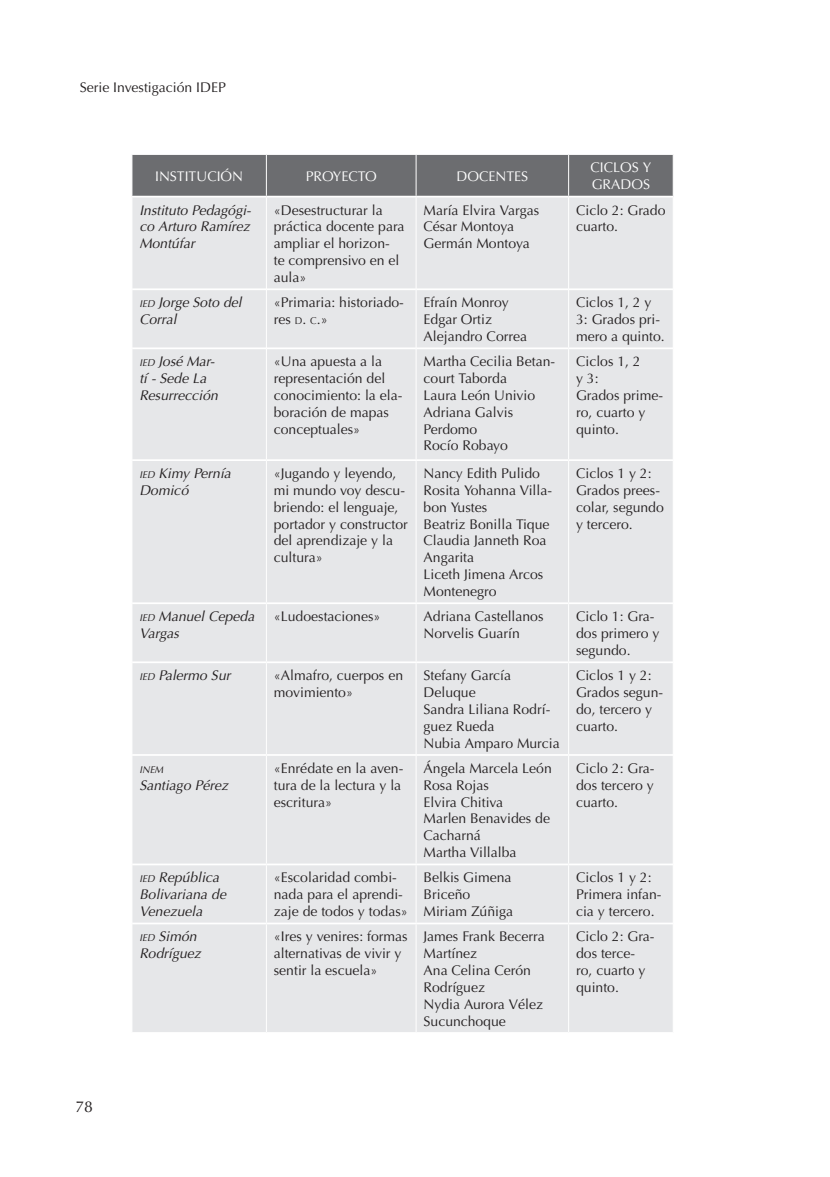
<style>
.page{position:relative;width:830px;height:1177px;background:#fff}
.page>*{position:absolute;margin:0;border:0;box-sizing:border-box;transform-origin:0 0}
.t1{font:15.75px "Optima";color:#231f20}
.t2{font:14px/16.8px "Optima";color:#231f20}
.t3{font:italic 14px/16.8px "Optima";color:#231f20}
.t4{font:14px/16.8px "Optima";color:#fff}
.t5{font:italic 9.8px "Optima";color:#231f20}
.s1{font-size:9.8px}
.s2{font-style:inherit}
</style>
<div class="page">
<div style="left:132px;top:155px;width:540px;height:41px;background:#6c6d70"></div>
<div style="left:132px;top:197px;width:540px;height:834px;background:#e6e7e9"></div>
<hr style="left:132px;top:288px;width:134px;height:2px;background:#fff">
<hr style="left:266px;top:288px;width:149px;height:2px;background:#fff">
<hr style="left:416px;top:288px;width:152px;height:2px;background:#fff">
<hr style="left:568px;top:288px;width:104px;height:2px;background:#fff">
<hr style="left:132px;top:347px;width:134px;height:2px;background:#fff">
<hr style="left:266px;top:347px;width:149px;height:2px;background:#fff">
<hr style="left:416px;top:347px;width:152px;height:2px;background:#fff">
<hr style="left:266px;top:197px;width:1px;height:92px;background:#fff">
<hr style="left:415px;top:197px;width:1px;height:92px;background:#fff">
<hr style="left:568px;top:197px;width:1px;height:92px;background:#fff">
<hr style="left:266px;top:289px;width:1px;height:59px;background:#fff">
<hr style="left:415px;top:289px;width:1px;height:59px;background:#fff">
<hr style="left:568px;top:289px;width:1px;height:58px;background:#fff">
<hr style="left:266px;top:348px;width:1px;height:111px;background:#fff">
<hr style="left:415px;top:348px;width:1px;height:111px;background:#fff">
<hr style="left:568px;top:349px;width:1px;height:110px;background:#fff">
<hr style="left:266px;top:461px;width:1px;height:141px;background:#fff">
<hr style="left:415px;top:461px;width:1px;height:141px;background:#fff">
<hr style="left:568px;top:461px;width:1px;height:141px;background:#fff">
<hr style="left:266px;top:604px;width:1px;height:57px;background:#fff">
<hr style="left:415px;top:604px;width:1px;height:57px;background:#fff">
<hr style="left:568px;top:604px;width:1px;height:57px;background:#fff">
<hr style="left:568px;top:347px;width:104px;height:2px;background:#fff">
<hr style="left:266px;top:663px;width:1px;height:91px;background:#fff">
<hr style="left:415px;top:663px;width:1px;height:91px;background:#fff">
<hr style="left:568px;top:663px;width:1px;height:91px;background:#fff">
<hr style="left:266px;top:755px;width:1px;height:108px;background:#fff">
<hr style="left:415px;top:755px;width:1px;height:108px;background:#fff">
<hr style="left:568px;top:755px;width:1px;height:108px;background:#fff">
<hr style="left:266px;top:865px;width:1px;height:57px;background:#fff">
<hr style="left:415px;top:865px;width:1px;height:57px;background:#fff">
<hr style="left:568px;top:865px;width:1px;height:57px;background:#fff">
<hr style="left:266px;top:924px;width:1px;height:107px;background:#fff">
<hr style="left:415px;top:924px;width:1px;height:107px;background:#fff">
<hr style="left:568px;top:924px;width:1px;height:107px;background:#fff">
<hr style="left:266px;top:155px;width:1px;height:41px;background:#fff">
<hr style="left:415px;top:155px;width:1px;height:41px;background:#fff">
<hr style="left:568px;top:155px;width:1px;height:41px;background:#fff">
<hr style="left:132px;top:459px;width:134px;height:2px;background:#fff">
<hr style="left:266px;top:459px;width:150px;height:2px;background:#fff">
<hr style="left:416px;top:459px;width:152px;height:2px;background:#fff">
<hr style="left:568px;top:459px;width:104px;height:2px;background:#fff">
<hr style="left:132px;top:602px;width:134px;height:2px;background:#fff">
<hr style="left:266px;top:602px;width:150px;height:2px;background:#fff">
<hr style="left:416px;top:602px;width:152px;height:2px;background:#fff">
<hr style="left:568px;top:602px;width:104px;height:2px;background:#fff">
<hr style="left:132px;top:661px;width:134px;height:2px;background:#fff">
<hr style="left:266px;top:661px;width:150px;height:2px;background:#fff">
<hr style="left:416px;top:661px;width:152px;height:2px;background:#fff">
<hr style="left:568px;top:661px;width:104px;height:2px;background:#fff">
<hr style="left:132px;top:754px;width:134px;height:1px;background:#fff">
<hr style="left:266px;top:754px;width:150px;height:1px;background:#fff">
<hr style="left:416px;top:754px;width:152px;height:1px;background:#fff">
<hr style="left:568px;top:754px;width:104px;height:1px;background:#fff">
<hr style="left:132px;top:863px;width:134px;height:2px;background:#fff">
<hr style="left:266px;top:863px;width:150px;height:2px;background:#fff">
<hr style="left:416px;top:863px;width:152px;height:2px;background:#fff">
<hr style="left:568px;top:863px;width:104px;height:2px;background:#fff">
<hr style="left:132px;top:922px;width:134px;height:2px;background:#fff">
<hr style="left:266px;top:922px;width:150px;height:2px;background:#fff">
<hr style="left:416px;top:922px;width:152px;height:2px;background:#fff">
<hr style="left:568px;top:922px;width:104px;height:2px;background:#fff">
<p class="t2" style="left:80px;top:79px;width:147px">Serie Investigación IDEP</p>
<p class="t4" style="left:155px;top:168px;width:89px">INSTITUCIÓN</p>
<p class="t4" style="left:305px;top:168px;width:72px">PROYECTO</p>
<p class="t4" style="left:456px;top:168px;width:73px">DOCENTES</p>
<p class="t4" style="left:590px;top:159px;width:62px">CICLOS Y<br>GRADOS</p>
<p class="t3" style="left:139px;top:202px;width:113px;text-align:justify">Instituto Pedagógi&shy;co Arturo Ramírez Montúfar</p>
<p class="t2" style="left:274px;top:202px;width:132px">«Desestructurar la práctica docente para ampliar el horizon-<br>te comprensivo en el aula»</p>
<p class="t2" style="left:423px;top:202px;width:117px">María Elvira Vargas<br>César Montoya<br>Germán Montoya</p>
<p class="t2" style="left:575px;top:202px;width:91px">Ciclo 2:Grado cuarto.</p>
<p class="t3" style="left:139px;top:294px;width:104px"><span class="s1">IED</span> Jorge Soto del<br>Corral</p>
<p class="t2" style="left:274px;top:294px;width:131px">«Primaria:historiado&shy;res <span class="s1">D</span><span class="s2">.</span> <span class="s1">C</span><span class="s2">.»</span></p>
<p class="t2" style="left:423px;top:294px;width:105px">Efraín Monroy<br>Edgar Ortiz<br>Alejandro Correa</p>
<p class="t2" style="left:575px;top:294px;width:90px">Ciclos 1, 2 y<br>3:Grados pri&shy;mero a quinto.</p>
<p class="t3" style="left:139px;top:353px;width:80px"><span class="s1">IED</span> José Mar&shy;tí - Sede La<br>Resurrección</p>
<p class="t2" style="left:274px;top:353px;width:130px">«Una apuesta a la representación del conocimiento:la ela&shy;boración de mapas conceptuales»</p>
<p class="t2" style="left:423px;top:353px;width:133px">Martha Cecilia Betan&shy;court Taborda<br>Laura León Univio<br>Adriana Galvis<br>Perdomo<br>Rocío Robayo</p>
<p class="t2" style="left:575px;top:353px;width:88px">Ciclos 1, 2<br>y 3:<br>Grados prime&shy;ro, cuarto y quinto.</p>
<p class="t3" style="left:139px;top:465px;width:93px"><span class="s1">IED</span> Kimy Pernía<br>Domicó</p>
<p class="t2" style="left:274px;top:465px;width:135px">«Jugando y leyendo, mi mundo voy descu&shy;briendo:el lenguaje, portador y constructor del aprendizaje y la cultura»</p>
<p class="t2" style="left:423px;top:465px;width:130px">Nancy Edith Pulido<br>Rosita Yohanna Villa&shy;bon Yustes<br>Beatriz Bonilla Tique<br>Claudia Janneth Roa<br>Angarita<br>Liceth Jimena Arcos<br>Montenegro</p>
<p class="t2" style="left:575px;top:465px;width:89px">Ciclos 1 y 2:<br>Grados prees&shy;colar, segundo y tercero.</p>
<p class="t3" style="left:139px;top:608px;width:116px"><span class="s1">IED</span> Manuel Cepeda<br>Vargas</p>
<p class="t2" style="left:274px;top:608px;width:108px">«Ludoestaciones»</p>
<p class="t2" style="left:423px;top:608px;width:121px">Adriana Castellanos<br>Norvelis Guarín</p>
<p class="t2" style="left:575px;top:608px;width:85px">Ciclo 1:Gra&shy;dos primero y segundo.</p>
<p class="t3" style="left:139px;top:667px;width:92px"><span class="s1">IED</span> Palermo Sur</p>
<p class="t2" style="left:274px;top:667px;width:131px">«Almafro, cuerpos en movimiento»</p>
<p class="t2" style="left:423px;top:667px;width:137px">Stefany García<br>Deluque<br>Sandra Liliana Rodrí&shy;guez Rueda<br>Nubia Amparo Murcia</p>
<p class="t2" style="left:575px;top:667px;width:88px">Ciclos 1 y 2:<br><span class="s2">G</span>rados segun&shy;do, tercero y cuarto.</p>
<p class="t5" style="left:139px;top:763px;width:25px">INEM</p>
<p class="t3" style="left:139px;top:776px;width:90px">Santiago Pérez</p>
<p class="t2" style="left:274px;top:760px;width:131px">«Enrédate en la aven&shy;tura de la lectura y la escritura»</p>
<p class="t2" style="left:423px;top:760px;width:130px">Ángela Marcela León<br>Rosa Rojas<br>Elvira Chitiva<br>Marlen Benavides de<br>Cacharná<br>Martha Villalba</p>
<p class="t2" style="left:575px;top:760px;width:80px;text-align:justify">Ciclo 2:Gra&shy;dos tercero y cuarto.</p>
<p class="t1" style="left:75px;top:1097px;width:19px">78</p>
<p class="t3" style="left:139px;top:869px;width:88px"><span class="s1">IED</span> República<br>Bolivariana de<br>Venezuela</p>
<p class="t2" style="left:274px;top:869px;width:135px">«Escolaridad combi&shy;nada para el aprendi&shy;zaje de todos y todas»</p>
<p class="t2" style="left:423px;top:869px;width:91px">Belkis Gimena<br>Briceño<br>Miriam Zúñiga</p>
<p class="t2" style="left:575px;top:869px;width:87px">Ciclos 1 y 2:<br>Primera infan&shy;cia y tercero.</p>
<p class="t3" style="left:139px;top:928px;width:63px"><span class="s1">IED</span> Simón<br>Rodríguez</p>
<p class="t2" style="left:274px;top:928px;width:135px">«Ires y venires:formas alternativas de vivir y sentir la escuela»</p>
<p class="t2" style="left:423px;top:928px;width:123px">James Frank Becerra<br>Martínez<br>Ana Celina Cerón<br>Rodríguez<br>Nydia Aurora Vélez<br>Sucunchoque</p>
<p class="t2" style="left:575px;top:928px;width:80px">Ciclo 2:Gra&shy;dos terce&shy;ro, cuarto y quinto.</p>
</div>
